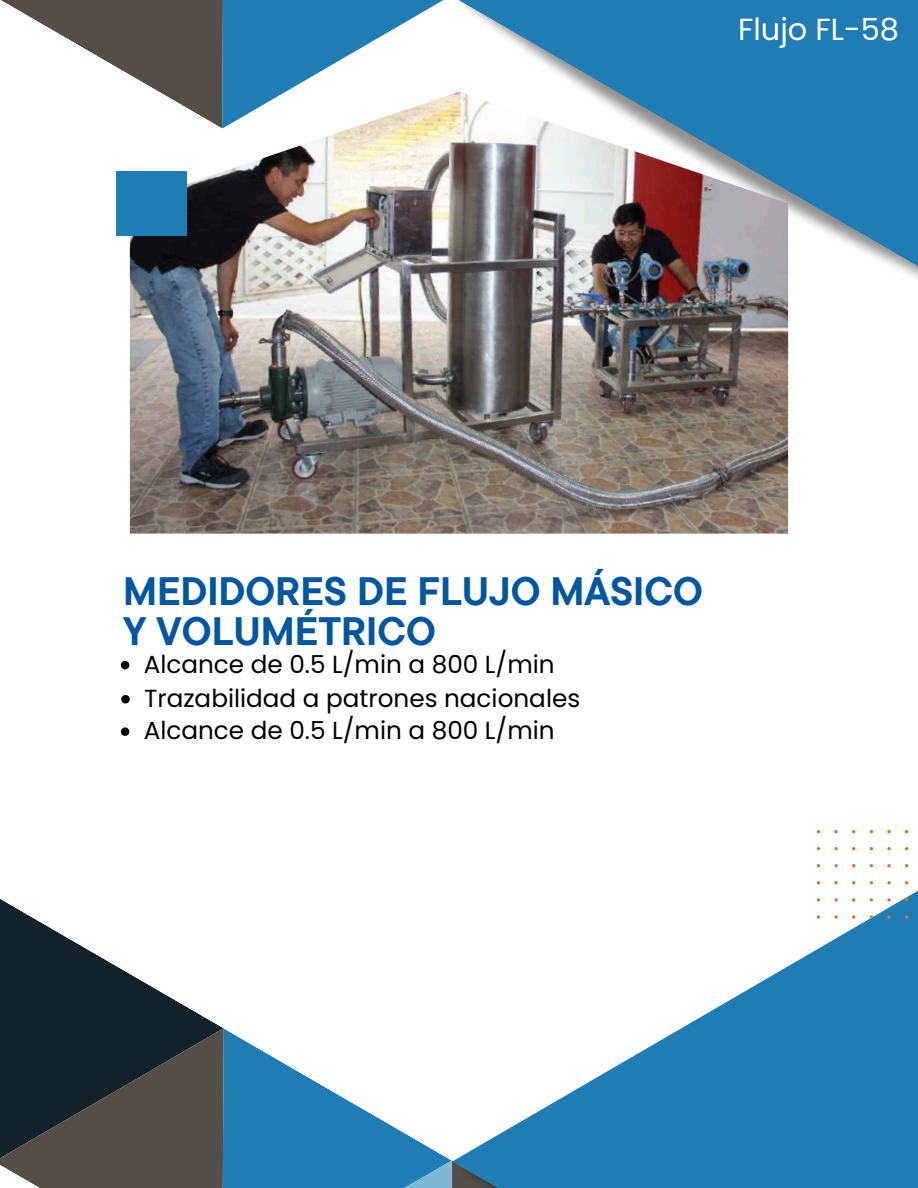
<style>
.page{position:relative;width:918px;height:1188px;background:#fff}
.page>*{position:absolute;margin:0;border:0;box-sizing:border-box;transform-origin:0 0}
.t1{font:700 39.45px/39.3px "TT Commons Pro";color:#0057a0}
.t2{font:30.45px "Poppins";color:#fff}
.t3{font:24.75px/33.3px "Poppins";color:#000}
</style>
<div class="page">
<svg style="left:1px;top:0;width:437px;height:92px"></svg>
<svg style="left:458px;top:0;width:460px;height:291px;fill:#1f7db4"></svg>
<img style="left:130px;top:92px;width:658px;height:441px">
<div style="left:116px;top:172px;width:71px;height:64px;background:#1f7db4"></div>
<svg style="left:0;top:899px;width:223px;height:129px"></svg>
<svg style="left:0;top:1028px;width:450px;height:160px"></svg>
<img style="left:438px;top:1160px;width:14px;height:28px">
<svg style="left:452px;top:865px;width:466px;height:323px;fill:#1f7db4"></svg>
<svg style="left:817px;top:830px;width:101px;height:89px"></svg>
<svg style="left:121px;top:661px;width:8px;height:8px"></svg>
<svg style="left:121px;top:695px;width:9px;height:8px"></svg>
<svg style="left:121px;top:727px;width:8px;height:9px"></svg>
<div style="left:726px;top:4px;width:185px;height:54px;background:#1f7db4"></div>
<p class="t2" style="left:738px;top:9px;width:163px">Flujo FL-58</p>
<h1 class="t1" style="left:123px;top:571px;width:581px">MEDIDORES DE FLUJO MÁSICO<br>Y VOLUMÉTRICO</h1>
<p class="t3" style="left:144px;top:647px;width:438px">Alcance de 0.5 L/min a 800 L/min<br>Trazabilidad a patrones nacionales<br>Alcance de 0.5 L/min a 800 L/min</p>
</div>
